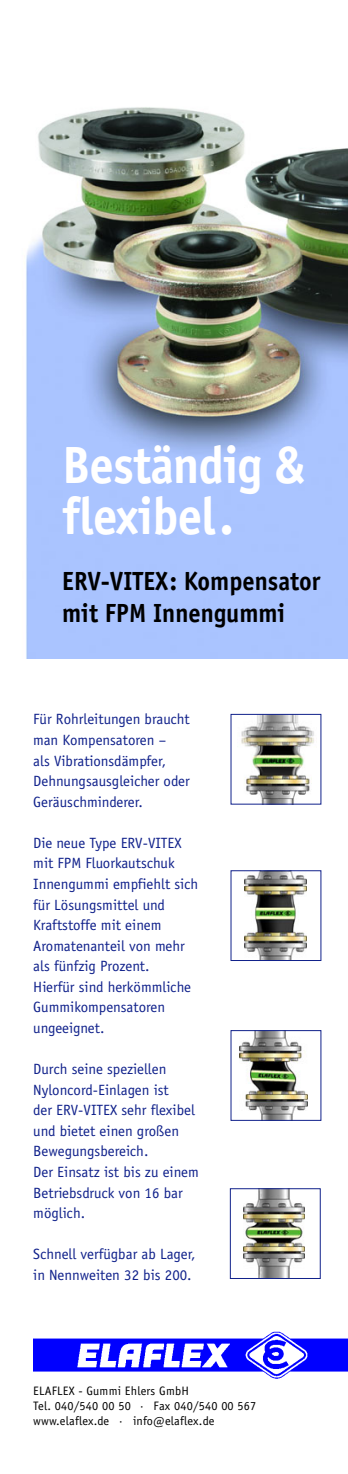
<style>
.page{position:relative;width:348px;height:1474px;background:#fff}
.page>*{position:absolute;margin:0;border:0;box-sizing:border-box;transform-origin:0 0}
.t1{font:700 52.5px/50.8px "Officina Sans";letter-spacing:-.015em;color:#fff;scale:.93 1}
.t2{font:700 26.25px/31.5px "Officina Sans";color:#000;scale:.93 1}
.t3{font:14.88px/20.7px "Officina Sans";color:#10218b}
.t4{font:12.25px/14.7px "Officina Sans";letter-spacing:.015em;color:#000}
</style>
<div class="page">
<img style="left:34px;top:1331px;width:312px;height:48px">
<img style="left:243px;top:1190px;width:61px;height:86px">
<div style="left:229px;top:1188px;width:91px;height:90px;border:1px solid #10218b"></div>
<img style="left:26px;top:107px;width:320px;height:552px">
<img style="left:241px;top:716px;width:73px;height:86px">
<img style="left:244px;top:872px;width:61px;height:86px">
<img style="left:239px;top:1032px;width:68px;height:86px">
<h1 class="t1" style="left:62px;top:444px;width:261px">Beständig &amp; flexibel.</h1>
<h2 class="t2" style="left:62px;top:567px;width:279px">ERV-VITEX: Kompensator mit FPM Innengummi</h2>
<p class="t3" style="left:33px;top:710px;width:158px">Für Rohrleitungen braucht man Kompensatoren –<br>als Vibrationsdämpfer,<br>Dehnungsausgleicher oder<br>Geräuschminderer.</p>
<p class="t3" style="left:33px;top:833px;width:166px">Die neue Type ERV-VITEX mit FPM Fluorkautschuk<br>Innengummi empfiehlt sich für Lösungsmittel und<br>Kraftstoffe mit einem<br>Aromatenanteil von mehr als fünfzig Prozent.<br>Hierfür sind herkömmliche<br>Gummikompensatoren ungeeignet.</p>
<p class="t3" style="left:33px;top:1060px;width:167px">Durch seine speziellen<br>Nyloncord-Einlagen ist<br>der ERV-VITEX sehr flexibel und bietet einen großen<br>Bewegungsbereich.<br>Der Einsatz ist bis zu einem<br>Betriebsdruck von 16 bar möglich.</p>
<p class="t3" style="left:33px;top:1245px;width:164px">Schnell verfügbar ab Lager, in Nennweiten 32 bis 200.</p>
<p class="t4" style="left:33px;top:1384px;width:224px">ELAFLEX - Gummi Ehlers GmbH<br>Tel. 040/540 00 50 · Fax 040/540 00 567 www.elaflex.de · info@elaflex.de</p>
</div>
